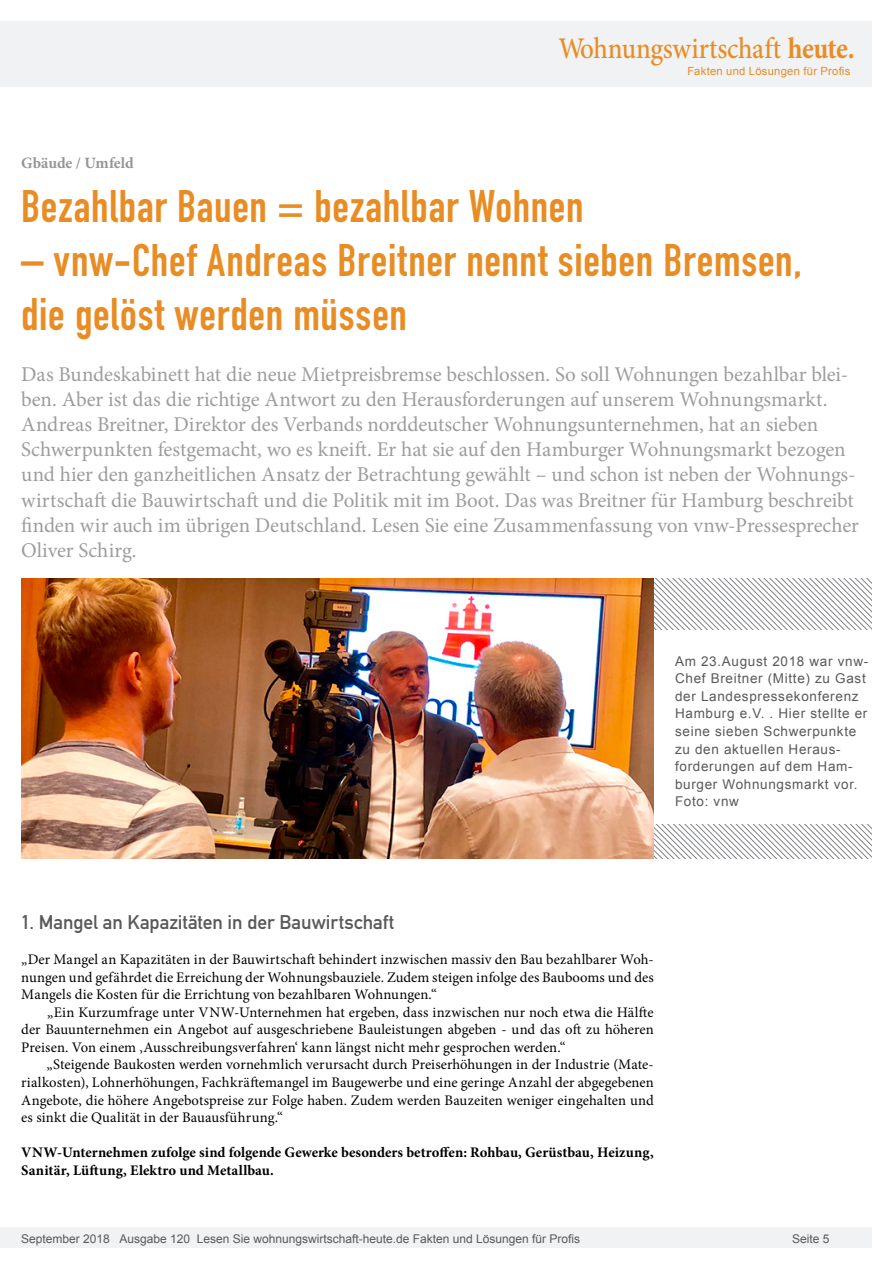
<style>
.page{position:relative;width:893px;height:1263px;background:#fff}
.page>*{position:absolute;margin:0;border:0;box-sizing:border-box;transform-origin:0 0}
.Überschrift_Groß{font:45px/54px "DIN Engschrift";letter-spacing:.015em;color:#e88c24}
.Fliesstext{font:500 30px "Minion Pro";letter-spacing:-.01em;color:#e88c24;scale:.9 1}
.Anlesetext{font:21px/25.2px "Minion Pro";letter-spacing:-.005em;color:#9d9d9d}
.Überschrift_Grau{font:19.5px "DIN Mittelschrift";letter-spacing:-.005em;color:#595959}
.Kategorie{font:700 15.75px "Minion Pro";letter-spacing:-.005em;color:#959595}
.Fliesstext-2{font:14.7px/17.5px "Minion Pro";letter-spacing:.005em;color:#000;text-align:justify}
.Fließtext_erste_Zeil{font:14.7px/17.5px "Minion Pro";letter-spacing:.005em;color:#000;text-align:justify}
.Fließtext_erste_Zeil-2{font:700 14.7px/17.5px "Minion Pro";letter-spacing:.005em;color:#000}
.Bildunterschrift{font:13.5px/17.5px "Arial";letter-spacing:.05em;color:#595959}
.t1{font:12px "Arial";color:#595959}
.Bildunterschrift-2{font:11.25px "Arial";letter-spacing:.025em;color:#e88c24}
.s1{font-weight:700}
</style>
<div class="page">
<div style="left:0;top:1227px;width:872px;height:20px;background:#f1f2f3"></div>
<div style="left:0;top:21px;width:872px;height:66px;background:#f1f2f3"></div>
<svg style="left:654px;top:578px;width:218px;height:281px"></svg>
<div style="left:654px;top:631px;width:237px;height:193px;background:#fff"></div>
<img style="left:21px;top:578px;width:633px;height:281px">
<p class="Fliesstext" style="left:558px;top:28px;width:331px">Wohnungswirtschaft <span class="s1">heute.</span></p>
<p class="Bildunterschrift-2" style="left:687px;top:63px;width:165px">Fakten und Lösungen für Profis</p>
<p class="Kategorie" style="left:21px;top:152px;width:114px">Gbäude / Umfeld</p>
<p class="Überschrift_Groß" style="left:21px;top:180px;width:564px">Bezahlbar Bauen = bezahlbar Wohnen</p>
<p class="Überschrift_Groß" style="left:21px;top:234px;width:782px">– vnw-Chef Andreas Breitner nennt sieben Bremsen, die gelöst werden müssen</p>
<p class="Anlesetext" style="left:21px;top:361px;width:839px">Das Bundeskabinett hat die neue Mietpreisbremse beschlossen. So soll Wohnungen bezahlbar blei&shy;ben. Aber ist das die richtige Antwort zu den Herausforderungen auf unserem Wohnungsmarkt.<br>Andreas Breitner, Direktor des Verbands norddeutscher Wohnungsunternehmen, hat an sieben Schwerpunkten festgemacht, wo es kneift. Er hat sie auf den Hamburger Wohnungsmarkt bezogen und hier den ganzheitlichen Ansatz der Betrachtung gewählt – und schon ist neben der Wohnungs&shy;wirtschaft die Bauwirtschaft und die Politik mit im Boot. Das was Breitner für Hamburg beschreibt finden wir auch im übrigen Deutschland. Lesen Sie eine Zusammenfassung von vnw-Pressesprecher Oliver Schirg.</p>
<p class="Bildunterschrift" style="left:675px;top:652px;width:195px">Am 23.August 2018 war vnw-<br>Chef Breitner (Mitte) zu Gast der Landespressekonferenz<br>Hamburg e.V. . Hier stellte er seine sieben Schwerpunkte zu den aktuellen Heraus&shy;forderungen auf dem Ham&shy;burger Wohnungsmarkt vor.<br>Foto: vnw</p>
<p class="Überschrift_Grau" style="left:21px;top:911px;width:374px">1. Mangel an Kapazitäten in der Bauwirtschaft</p>
<p class="Fließtext_erste_Zeil" style="left:21px;top:951px;width:634px">„Der Mangel an Kapazitäten in der Bauwirtschaft behindert inzwischen massiv den Bau bezahlbarer Woh&shy;nungen und gefährdet die Erreichung der Wohnungsbauziele. Zudem steigen infolge des Baubooms und des Mangels die Kosten für die Errichtung von bezahlbaren Wohnungen.“</p>
<p class="Fliesstext-2" style="left:21px;top:1003px;width:634px;text-indent:26px">„Ein Kurzumfrage unter VNW-Unternehmen hat ergeben, dass inzwischen nur noch etwa die Hälfte der Bauunternehmen ein Angebot auf ausgeschriebene Bauleistungen abgeben - und das oft zu höheren Preisen. Von einem ‚Ausschreibungsverfahren‘ kann längst nicht mehr gesprochen werden.“</p>
<p class="Fliesstext-2" style="left:21px;top:1056px;width:634px;text-indent:25px">„Steigende Baukosten werden vornehmlich verursacht durch Preiserhöhungen in der Industrie (Mate&shy;rialkosten), Lohnerhöhungen, Fachkräftemangel im Baugewerbe und eine geringe Anzahl der abgegebenen Angebote, die höhere Angebotspreise zur Folge haben. Zudem werden Bauzeiten weniger eingehalten und es sinkt die Qualität in der Bauausführung.“</p>
<p class="Fließtext_erste_Zeil-2" style="left:21px;top:1143px;width:634px">VNW-Unternehmen zufolge sind folgende Gewerke besonders betroffen: Rohbau, Gerüstbau, Heizung,<br>Sanitär, Lüftung, Elektro und Metallbau.</p>
<p class="t1" style="left:21px;top:1230px;width:560px">September 2018 Ausgabe 120 Lesen Sie wohnungswirtschaft-heute.de Fakten und Lösungen für Profis</p>
<p class="t1" style="left:792px;top:1231px;width:39px">Seite 5</p>
</div>
